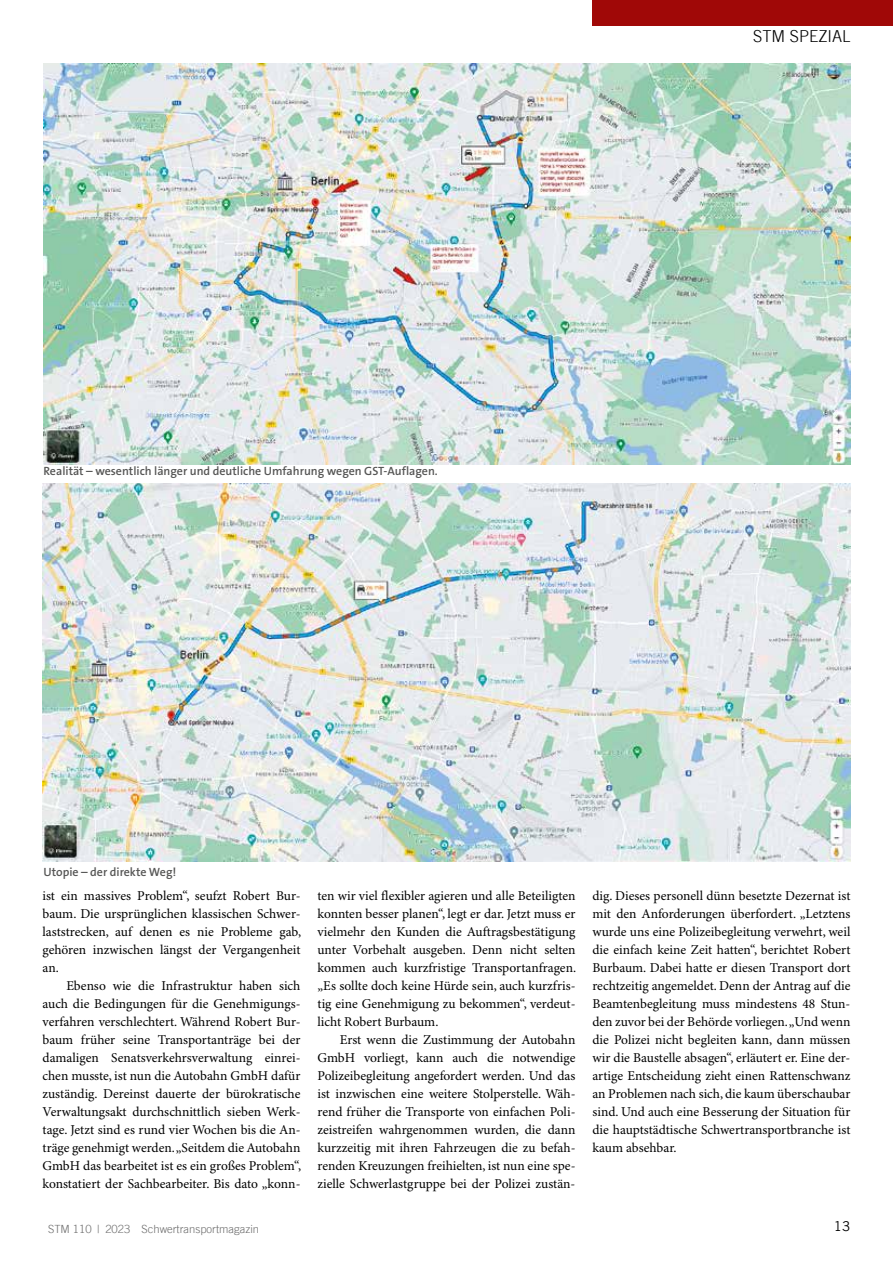
<style>
.page{position:relative;width:893px;height:1263px;background:#fff}
.page>*{position:absolute;margin:0;border:0;box-sizing:border-box;transform-origin:0 0}
.t1{font:300 16.5px "Trade Gothic LT";color:#000}
.t2{font:13.5px/18px "Minion Pro";color:#000;text-align:justify}
.t3{font:13.5px "Trade Gothic LT";color:#000}
.t4{font:600 12px "The Sans B W6";color:#565655}
.t5{font:300 11.25px "Trade Gothic LT";color:#6e6e6e}
</style>
<div class="page">
<div style="left:592px;top:0;width:301px;height:26px;background:#a00807"></div>
<img style="left:43px;top:64px;width:807px;height:400px">
<img style="left:43px;top:484px;width:807px;height:377px">
<p class="t1" style="left:753px;top:26px;width:99px">STM SPEZIAL</p>
<p class="t4" style="left:43px;top:464px;width:396px">Realität – wesentlich länger und deutliche Umfahrung wegen GST-Auflagen.</p>
<p class="t4" style="left:43px;top:864px;width:134px">Utopie – der direkte Weg!</p>
<p class="t2" style="left:43px;top:887px;width:260px">ist ein massives Problem“, seufzt Robert Bur&shy;baum. Die ursprünglichen klassischen Schwer&shy;laststrecken, auf denen es nie Probleme gab, gehören inzwischen längst der Vergangenheit an.</p>
<p class="t2" style="left:43px;top:977px;width:260px;text-indent:24px">Ebenso wie die Infrastruktur haben sich auch die Bedingungen für die Genehmigungs&shy;verfahren verschlechtert. Während Robert Bur&shy;baum früher seine Transportanträge bei der damaligen Senatsverkehrsverwaltung einrei&shy;chen musste, ist nun die Autobahn GmbH dafür zuständig. Dereinst dauerte der bürokratische Verwaltungsakt durchschnittlich sieben Werk&shy;tage. Jetzt sind es rund vier Wochen bis die An&shy;träge genehmigt werden. „Seitdem die Autobahn GmbH das bearbeitet ist es ein großes Problem“, konstatiert der Sachbearbeiter. Bis dato „konn-</p>
<p class="t2" style="left:317px;top:887px;width:260px">ten wir viel flexibler agieren und alle Beteiligten konnten besser planen“, legt er dar. Jetzt muss er vielmehr den Kunden die Auftragsbestätigung unter Vorbehalt ausgeben. Denn nicht selten kommen auch kurzfristige Transportanfragen. „Es sollte doch keine Hürde sein, auch kurzfris&shy;tig eine Genehmigung zu bekommen“, verdeut&shy;licht Robert Burbaum.</p>
<p class="t2" style="left:317px;top:1031px;width:259px;text-indent:22px">Erst wenn die Zustimmung der Autobahn GmbH vorliegt, kann auch die notwendige Polizeibegleitung angefordert werden. Und das ist inzwischen eine weitere Stolperstelle. Wäh&shy;rend früher die Transporte von einfachen Poli&shy;zeistreifen wahrgenommen wurden, die dann kurzzeitig mit ihren Fahrzeugen die zu befah&shy;renden Kreuzungen freihielten, ist nun eine spe&shy;zielle Schwerlastgruppe bei der Polizei zustän-</p>
<p class="t2" style="left:592px;top:887px;width:259px">dig. Dieses personell dünn besetzte Dezernat ist mit den Anforderungen überfordert. „Letztens wurde uns eine Polizeibegleitung verwehrt, weil die einfach keine Zeit hatten“, berichtet Robert Burbaum. Dabei hatte er diesen Transport dort rechtzeitig angemeldet. Denn der Antrag auf die Beamtenbegleitung muss mindestens 48 Stun&shy;den zuvor bei der Behörde vorliegen. „Und wenn die Polizei nicht begleiten kann, dann müssen wir die Baustelle absagen“, erläutert er. Eine der&shy;artige Entscheidung zieht einen Rattenschwanz an Problemen nach sich, die kaum überschaubar sind. Und auch eine Besserung der Situation für die hauptstädtische Schwertransportbranche ist kaum absehbar.</p>
<p class="t5" style="left:48px;top:1222px;width:212px">STM 110 | 2023 Schwertransportmagazin</p>
<p class="t3" style="left:834px;top:1218px;width:18px">13</p>
</div>
